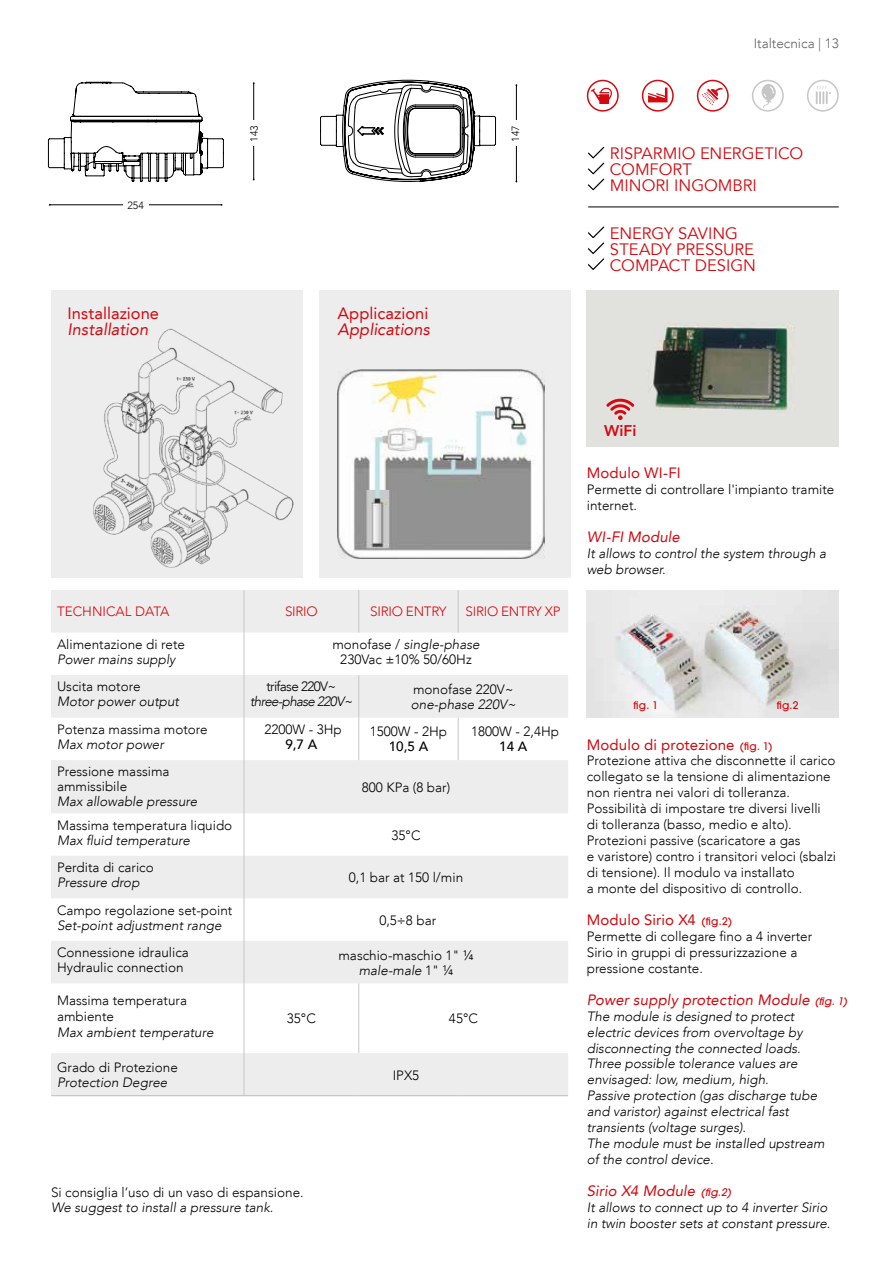
<style>
.page{position:relative;width:893px;height:1263px;background:#fff}
.page>*{position:absolute;margin:0;border:0;box-sizing:border-box;transform-origin:0 0}
.t1{font:16.5px/15.9px "Avenir LT";color:#d20a11}
.t2{font:16.5px "Avenir LT";letter-spacing:.005em;color:#d20a11}
.t3{font:italic 16.5px "Avenir LT";color:#d20a11}
.t4{font:800 15.45px "Avenir LT";color:#d20a11}
.t5{font:italic 15px "Avenir LT";letter-spacing:.01em;color:#d20a11}
.t6{font:15px "Avenir LT";letter-spacing:.005em;color:#d20a11}
.t7{font:300 13.5px/15.9px "Avenir LT";color:#000}
.t8{font:italic 300 13.5px/15.9px "Avenir LT";color:#000}
.t9{font:300 13.5px "Avenir LT";letter-spacing:-.02em;color:#d20a11}
.t10{font:italic 300 13.5px "Avenir LT";letter-spacing:-.05em;color:#000}
.t11{font:300 13.5px "Avenir LT";color:#646363}
.t12{font:300 13.5px "Avenir LT";color:#d20a11}
.t13{font:300 13.5px "Avenir LT";letter-spacing:-.05em;color:#000}
.t14{font:500 13.5px "Avenir LT";color:#000}
.t15{font:500 10.5px "Avant Garde LT";color:#d20a11}
.t16{font:italic 500 10.5px "Avant Garde LT";color:#d20a11}
.t17{font:300 10.5px "Avenir LT";color:#000}
.s1{font-style:italic}
</style>
<div class="page">
<div style="left:320px;top:290px;width:251px;height:288px;background:#ededed"></div>
<svg style="left:51px;top:590px;width:517px;height:505px;fill:#ededed"></svg>
<hr style="left:358px;top:590px;width:1px;height:42px;background:#c6c6c6">
<hr style="left:358px;top:675px;width:1px;height:43px;background:#c6c6c6">
<hr style="left:358px;top:718px;width:1px;height:42px;background:#c6c6c6">
<hr style="left:244px;top:983px;width:1px;height:70px;background:#c6c6c6">
<hr style="left:244px;top:590px;width:1px;height:42px;background:#c6c6c6">
<hr style="left:244px;top:632px;width:1px;height:43px;background:#c6c6c6">
<hr style="left:244px;top:675px;width:1px;height:43px;background:#c6c6c6">
<hr style="left:244px;top:718px;width:1px;height:42px;background:#c6c6c6">
<hr style="left:244px;top:760px;width:1px;height:53px;background:#c6c6c6">
<hr style="left:244px;top:813px;width:1px;height:43px;background:#c6c6c6">
<hr style="left:244px;top:856px;width:1px;height:42px;background:#c6c6c6">
<hr style="left:244px;top:898px;width:1px;height:43px;background:#c6c6c6">
<hr style="left:244px;top:941px;width:1px;height:42px;background:#c6c6c6">
<hr style="left:244px;top:1053px;width:1px;height:42px;background:#c6c6c6">
<hr style="left:458px;top:590px;width:1px;height:42px;background:#c6c6c6">
<hr style="left:458px;top:718px;width:1px;height:42px;background:#c6c6c6">
<hr style="left:358px;top:983px;width:1px;height:70px;background:#c6c6c6">
<hr style="left:51px;top:1095px;width:193px;height:1px;background:#bcbcbc">
<hr style="left:244px;top:1095px;width:115px;height:1px;background:#bcbcbc">
<hr style="left:359px;top:1095px;width:99px;height:1px;background:#bcbcbc">
<hr style="left:458px;top:1095px;width:110px;height:1px;background:#bcbcbc">
<div style="left:807px;top:80px;width:32px;height:32px;border:2px solid #c6c6c6;border-radius:50%"></div>
<svg style="left:816px;top:86px;width:15px;height:18px"></svg>
<div style="left:752px;top:80px;width:32px;height:32px;border:2px solid #c6c6c6;border-radius:50%"></div>
<div style="left:697px;top:80px;width:32px;height:32px;border:2px solid #d20a11;border-radius:50%"></div>
<svg style="left:702px;top:88px;width:20px;height:17px"></svg>
<div style="left:642px;top:80px;width:32px;height:32px;border:2px solid #d20a11;border-radius:50%"></div>
<svg style="left:648px;top:88px;width:19px;height:14px"></svg>
<div style="left:587px;top:80px;width:32px;height:32px;border:2px solid #d20a11;border-radius:50%"></div>
<svg style="left:591px;top:88px;width:21px;height:16px"></svg>
<svg style="left:588px;top:146px;width:17px;height:45px"></svg>
<svg style="left:588px;top:226px;width:17px;height:44px"></svg>
<hr style="left:588px;top:207px;width:251px;height:1px;background:#000">
<hr style="left:50px;top:205px;width:172px;height:1px;background:#000">
<hr style="left:253px;top:83px;width:1px;height:97px;background:#000">
<hr style="left:516px;top:85px;width:1px;height:97px;background:#000">
<div style="left:123px;top:201px;width:25px;height:8px;background:#fff"></div>
<div style="left:250px;top:121px;width:8px;height:25px;background:#fff"></div>
<div style="left:511px;top:121px;width:8px;height:25px;background:#fff"></div>
<div style="left:51px;top:290px;width:252px;height:288px;background:#ededed"></div>
<img style="left:93px;top:328px;width:201px;height:240px">
<svg style="left:762px;top:84px;width:14px;height:24px"></svg>
<svg style="left:48px;top:82px;width:176px;height:100px"></svg>
<svg style="left:320px;top:80px;width:176px;height:102px"></svg>
<img style="left:337px;top:369px;width:208px;height:189px">
<img style="left:587px;top:590px;width:252px;height:128px">
<img style="left:587px;top:290px;width:252px;height:156px">
<svg style="left:606px;top:397px;width:28px;height:23px"></svg>
<p class="t17" style="left:127px;top:199px;width:18px">254</p>
<p class="t2" style="left:68px;top:304px;width:93px">Installazione</p>
<p class="t3" style="left:68px;top:320px;width:82px">Installation</p>
<p class="t17" style="left:248px;top:142px;width:18px;rotate:-90deg">143</p>
<p class="t17" style="left:509px;top:142px;width:18px;rotate:-90deg">147</p>
<p class="t2" style="left:337px;top:304px;width:92px">Applicazioni</p>
<p class="t3" style="left:337px;top:320px;width:94px">Applications</p>
<p class="t11" style="left:754px;top:35px;width:87px">Italtecnica | 13</p>
<p class="t1" style="left:610px;top:146px;width:195px">RISPARMIO ENERGETICO<br>COMFORT<br>MINORI INGOMBRI</p>
<p class="t1" style="left:610px;top:226px;width:148px">ENERGY SAVING<br>STEADY PRESSURE<br>COMPACT DESIGN</p>
<p class="t12" style="left:57px;top:604px;width:114px">TECHNICAL DATA</p>
<p class="t9" style="left:285px;top:604px;width:34px">SIRIO</p>
<p class="t9" style="left:370px;top:604px;width:78px">SIRIO ENTRY</p>
<p class="t9" style="left:466px;top:604px;width:97px">SIRIO ENTRY XP</p>
<p class="t7" style="left:57px;top:636px;width:130px">Alimentazione di rete</p>
<p class="t8" style="left:57px;top:651px;width:120px">Power mains supply</p>
<p class="t7" style="left:332px;top:637px;width:149px;line-height:15px;text-align:center">monofase / <span class="s1">single-phase<br></span>230Vac ±10% 50/60Hz</p>
<p class="t7" style="left:57px;top:679px;width:85px">Uscita motore</p>
<p class="t8" style="left:57px;top:694px;width:124px">Motor power output</p>
<p class="t7" style="left:57px;top:721px;width:152px">Potenza massima motore</p>
<p class="t8" style="left:57px;top:736px;width:108px">Max motor power</p>
<p class="t7" style="left:57px;top:764px;width:114px;line-height:15px">Pressione massima ammissibile</p>
<p class="t8" style="left:57px;top:794px;width:142px">Max allowable pressure</p>
<p class="t13" style="left:266px;top:679px;width:71px">trifase 220V~</p>
<p class="t10" style="left:250px;top:694px;width:104px">three-phase 220V~</p>
<p class="t7" style="left:264px;top:721px;width:79px">2200W - 3Hp</p>
<p class="t14" style="left:285px;top:736px;width:34px">9,7 A</p>
<p class="t7" style="left:413px;top:681px;width:102px">monofase 220V~</p>
<p class="t8" style="left:411px;top:696px;width:107px">one-phase 220V~</p>
<p class="t7" style="left:370px;top:724px;width:79px">1500W - 2Hp</p>
<p class="t14" style="left:389px;top:739px;width:41px">10,5 A</p>
<p class="t7" style="left:471px;top:724px;width:89px">1800W - 2,4Hp</p>
<p class="t14" style="left:499px;top:739px;width:30px">14 A</p>
<p class="t7" style="left:362px;top:779px;width:90px">800 KPa (8 bar)</p>
<p class="t7" style="left:57px;top:817px;width:177px">Massima temperatura liquido</p>
<p class="t8" style="left:57px;top:832px;width:135px">Max fluid temperature</p>
<p class="t7" style="left:392px;top:827px;width:30px">35°C</p>
<p class="t7" style="left:57px;top:859px;width:98px">Perdita di carico</p>
<p class="t8" style="left:57px;top:874px;width:84px">Pressure drop</p>
<p class="t7" style="left:349px;top:870px;width:116px">0,1 bar at 150 l/min</p>
<p class="t7" style="left:57px;top:902px;width:177px">Campo regolazione set-point</p>
<p class="t8" style="left:57px;top:917px;width:166px">Set-point adjustment range</p>
<p class="t7" style="left:379px;top:912px;width:58px">0,5÷8 bar</p>
<p class="t7" style="left:57px;top:945px;width:133px;line-height:15px">Connessione idraulica<br>Hydraulic connection</p>
<p class="t7" style="left:338px;top:948px;width:137px;line-height:15px;text-align:center">maschio-maschio 1" ¼ <span class="s1">male-male</span> 1" ¼</p>
<p class="t7" style="left:57px;top:992px;width:132px">Massima temperatura ambiente</p>
<p class="t8" style="left:57px;top:1024px;width:158px">Max ambient temperature</p>
<p class="t7" style="left:287px;top:1011px;width:30px">35°C</p>
<p class="t7" style="left:449px;top:1011px;width:30px">45°C</p>
<p class="t7" style="left:57px;top:1059px;width:122px">Grado di Protezione</p>
<p class="t8" style="left:57px;top:1074px;width:112px">Protection Degree</p>
<p class="t7" style="left:51px;top:1184px;width:254px">Si consiglia l’uso di un vaso di espansione.</p>
<p class="t8" style="left:51px;top:1199px;width:224px">We suggest to install a pressure tank.</p>
<p class="t7" style="left:393px;top:1067px;width:28px">IPX5</p>
<p class="t4" style="left:604px;top:422px;width:34px">WiFi</p>
<p class="t6" style="left:587px;top:464px;width:95px">Modulo WI-FI</p>
<p class="t7" style="left:587px;top:482px;width:249px">Permette di controllare l'impianto tramite internet.</p>
<p class="t5" style="left:587px;top:528px;width:95px">WI-FI Module</p>
<p class="t8" style="left:587px;top:546px;width:241px">It allows to control the system through a web browser.</p>
<p class="t15" style="left:633px;top:699px;width:26px">fig. 1</p>
<p class="t15" style="left:777px;top:699px;width:23px">fig.2</p>
<p class="t6" style="left:587px;top:735px;width:149px">Modulo di protezione</p>
<p class="t7" style="left:587px;top:753px;width:251px">Protezione attiva che disconnette il carico collegato se la tensione di alimentazione non rientra nei valori di tolleranza.<br>Possibilità di impostare tre diversi livelli<br>di tolleranza (basso, medio e alto).<br>Protezioni passive (scaricatore a gas<br>e varistore) contro i transitori veloci (sbalzi di tensione). Il modulo va installato<br>a monte del dispositivo di controllo.</p>
<p class="t6" style="left:587px;top:911px;width:111px">Modulo Sirio X4</p>
<p class="t7" style="left:587px;top:928px;width:227px">Permette di collegare fino a 4 inverter<br>Sirio in gruppi di pressurizzazione a pressione costante.</p>
<p class="t15" style="left:740px;top:739px;width:34px">(fig. 1)</p>
<p class="t15" style="left:702px;top:914px;width:32px">(fig.2)</p>
<p class="t5" style="left:587px;top:991px;width:225px">Power supply protection Module</p>
<p class="t8" style="left:587px;top:1008px;width:239px">The module is designed to protect electric devices from overvoltage by disconnecting the connected loads.<br>Three possible tolerance values are envisaged: low, medium, high.<br>Passive protection (gas discharge tube and varistor) against electrical fast transients (voltage surges).<br>The module must be installed upstream of the control device.</p>
<p class="t5" style="left:587px;top:1182px;width:110px">Sirio X4 Module</p>
<p class="t8" style="left:587px;top:1199px;width:245px">It allows to connect up to 4 inverter Sirio in twin booster sets at constant pressure.</p>
<p class="t16" style="left:815px;top:994px;width:34px">(fig. 1)</p>
<p class="t16" style="left:701px;top:1185px;width:32px">(fig.2)</p>
</div>
